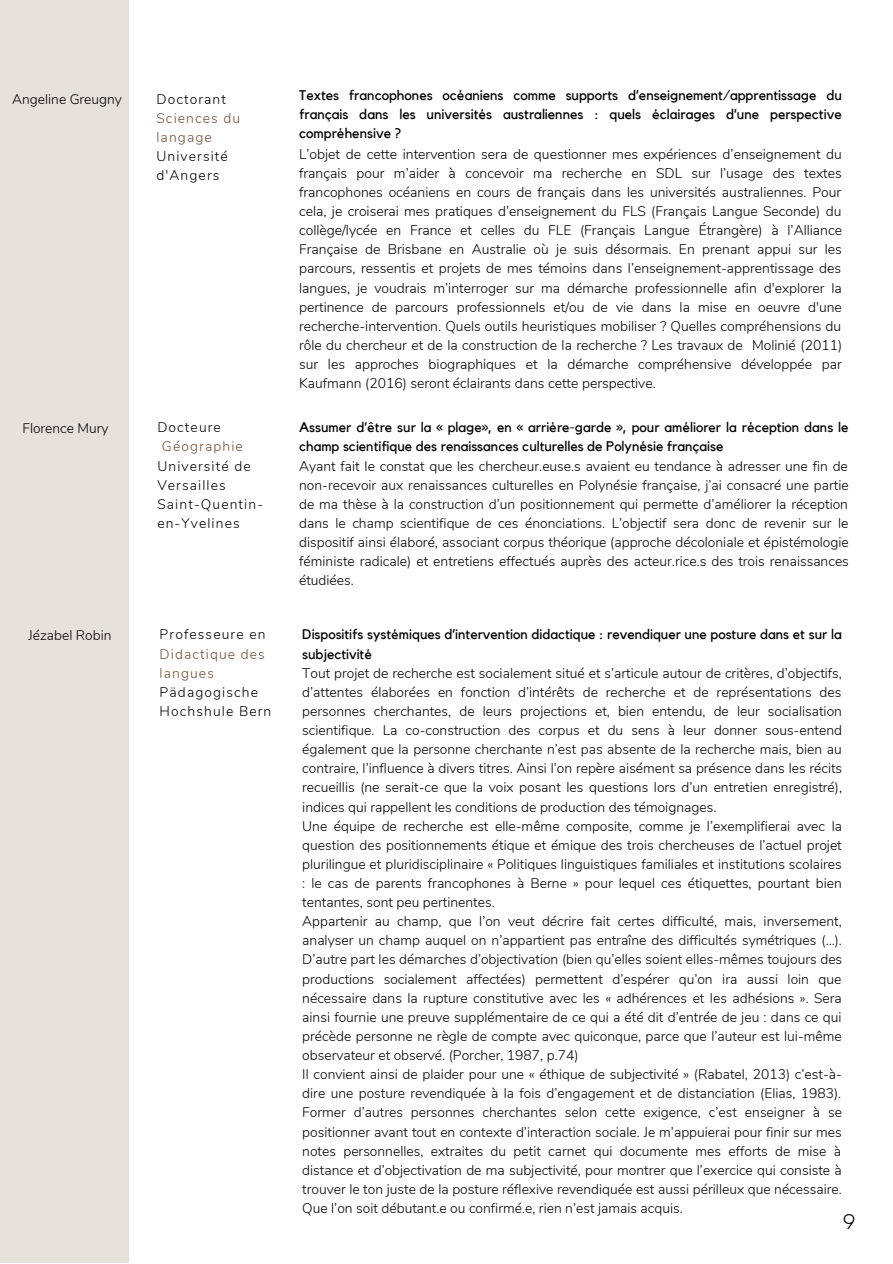
<style>
.page{position:relative;width:893px;height:1264px;background:#fff}
.page>*{position:absolute;margin:0;border:0;box-sizing:border-box;transform-origin:0 0}
.t1{font:21px "Garet";color:#000}
.t2{font:300 13.95px/19px "Nunito";color:#000;text-align:justify}
.t3{font:13.95px/19px "Kollektif";color:#000;text-align:justify}
.t4{font:300 13.8px/19px "Nunito";color:#000;text-align:justify}
.t5{font:13.8px/19px "Kollektif";color:#000}
.t6{font:300 13.8px/19px "Nunito";letter-spacing:.08em;color:#000}
.t7{font:300 13.8px/19px "Nunito";letter-spacing:.08em;color:#72513a}
</style>
<div class="page">
<div style="left:0;top:0;width:129px;height:1262px;background:#e4e2da"></div>
<p class="t4" style="left:12px;top:90px;width:111px">Angeline Greugny</p>
<p class="t3" style="left:299px;top:86px;width:544px">Textes francophones océaniens comme supports d’enseignement/apprentissage du français dans les universités australiennes : quels éclairages d’une perspective compréhensive ?</p>
<p class="t2" style="left:299px;top:145px;width:544px">L’objet de cette intervention sera de questionner mes expériences d’enseignement du français pour m’aider à concevoir ma recherche en SDL sur l’usage des textes francophones océaniens en cours de français dans les universités australiennes. Pour cela, je croiserai mes pratiques d’enseignement du FLS (Français Langue Seconde) du collège/lycée en France et celles du FLE (Français Langue Étrangère) à l’Alliance Française de Brisbane en Australie où je suis désormais. En prenant appui sur les parcours, ressentis et projets de mes témoins dans l’enseignement-apprentissage des langues, je voudrais m’interroger sur ma démarche professionnelle afin d'explorer la pertinence de parcours professionnels et/ou de vie dans la mise en oeuvre d'une recherche-intervention. Quels outils heuristiques mobiliser ? Quelles compréhensions du rôle du chercheur et de la construction de la recherche ? Les travaux de Molinié (2011) sur les approches biographiques et la démarche compréhensive développée par Kaufmann (2016) seront éclairants dans cette perspective.</p>
<p class="t6" style="left:156px;top:89px;width:71px">Doctorant</p>
<p class="t7" style="left:156px;top:109px;width:85px">Sciences du langage</p>
<p class="t6" style="left:156px;top:147px;width:73px">Université d'Angers</p>
<p class="t4" style="left:22px;top:418px;width:87px">Florence Mury</p>
<p class="t6" style="left:157px;top:418px;width:65px">Docteure</p>
<p class="t7" style="left:162px;top:437px;width:82px">Géographie</p>
<p class="t6" style="left:157px;top:456px;width:107px">Université de<br>Versailles<br>Saint-Quentin&shy;en-Yvelines</p>
<p class="t5" style="left:299px;top:418px;width:551px">Assumer d’être sur la « plage», en « arrière-garde », pour améliorer la réception dans le champ scientifique des renaissances culturelles de Polynésie française</p>
<p class="t4" style="left:299px;top:456px;width:551px">Ayant fait le constat que les chercheur.euse.s avaient eu tendance à adresser une fin de non-recevoir aux renaissances culturelles en Polynésie française, j’ai consacré une partie de ma thèse à la construction d’un positionnement qui permette d’améliorer la réception dans le champ scientifique de ces énonciations. L’objectif sera donc de revenir sur le dispositif ainsi élaboré, associant corpus théorique (approche décoloniale et épistémologie féministe radicale) et entretiens effectués auprès des acteur.rice.s des trois renaissances étudiées.</p>
<p class="t4" style="left:29px;top:625px;width:84px">Jézabel Robin</p>
<p class="t5" style="left:302px;top:625px;width:541px">Dispositifs systémiques d’intervention didactique : revendiquer une posture dans et sur la subjectivité</p>
<p class="t4" style="left:302px;top:663px;width:541px;text-align:left">Tout projet de recherche est socialement situé et s’articule autour de critères, d’objectifs, d’attentes élaborées en fonction d’intérêts de recherche et de représentations des personnes cherchantes, de leurs projections et, bien entendu, de leur socialisation scientifique. La co-construction des corpus et du sens à leur donner sous-entend également que la personne cherchante n’est pas absente de la recherche mais, bien au contraire, l’influence à divers titres. Ainsi l’on repère aisément sa présence dans les récits recueillis (ne serait-ce que la voix posant les questions lors d’un entretien enregistré), indices qui rappellent les conditions de production des témoignages.<br>Une équipe de recherche est elle-même composite, comme je l’exemplifierai avec la question des positionnements étique et émique des trois chercheuses de l’actuel projet plurilingue et pluridisciplinaire « Politiques linguistiques familiales et institutions scolaires : le cas de parents francophones à Berne » pour lequel ces étiquettes, pourtant bien tentantes, sont peu pertinentes.<br>Appartenir au champ, que l’on veut décrire fait certes difficulté, mais, inversement, analyser un champ auquel on n’appartient pas entraîne des difficultés symétriques (…).<br>D’autre part les démarches d’objectivation (bien qu’elles soient elles-mêmes toujours des productions socialement affectées) permettent d’espérer qu’on ira aussi loin que nécessaire dans la rupture constitutive avec les « adhérences et les adhésions ». Sera ainsi fournie une preuve supplémentaire de ce qui a été dit d’entrée de jeu : dans ce qui précède personne ne règle de compte avec quiconque, parce que l’auteur est lui-même observateur et observé. (Porcher, 1987, p.74)<br>Il convient ainsi de plaider pour une « éthique de subjectivité » (Rabatel, 2013) c’est-à&shy;dire une posture revendiquée à la fois d’engagement et de distanciation (Elias, 1983).<br>Former d’autres personnes cherchantes selon cette exigence, c’est enseigner à se positionner avant tout en contexte d’interaction sociale. Je m’appuierai pour finir sur mes notes personnelles, extraites du petit carnet qui documente mes efforts de mise à distance et d’objectivation de ma subjectivité, pour montrer que l’exercice qui consiste à trouver le ton juste de la posture réflexive revendiquée est aussi périlleux que nécessaire.<br>Que l’on soit débutant.e ou confirmé.e, rien n’est jamais acquis.</p>
<p class="t6" style="left:160px;top:625px;width:107px">Professeure en</p>
<p class="t7" style="left:160px;top:644px;width:107px">Didactique des langues</p>
<p class="t6" style="left:160px;top:682px;width:113px">Pädagogische<br>Hochshule Bern</p>
<h1 class="t1" style="left:842px;top:1206px;width:15px">9</h1>
</div>
